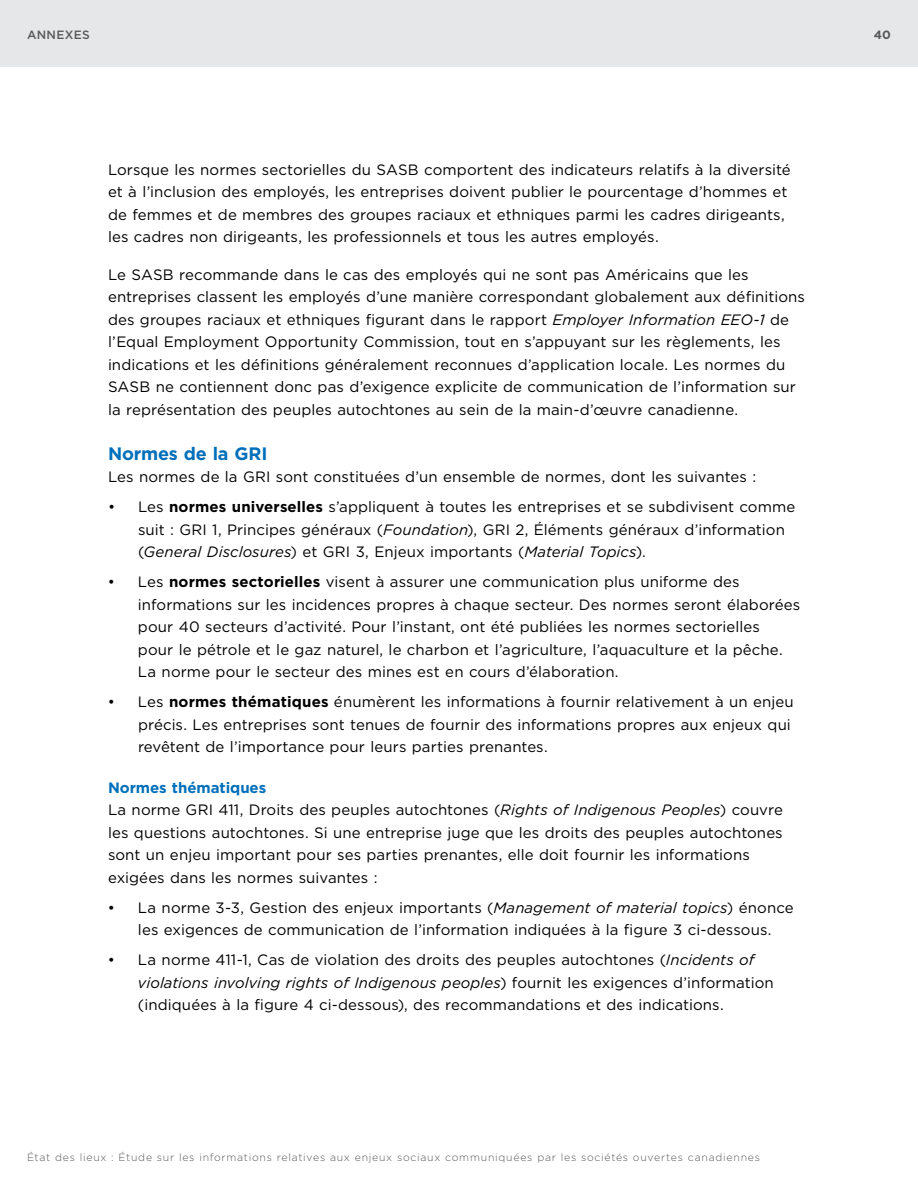
<style>
.page{position:relative;width:918px;height:1188px;background:#fff}
.page>*{position:absolute;margin:0;border:0;box-sizing:border-box;transform-origin:0 0}
.CPA_head2{font:700 18px "Gotham";letter-spacing:-.01em;color:#006fba}
.CPA__body{font:15px/22.5px "Gotham";letter-spacing:.005em;color:#000}
.CPA__para1{font:15px/22.5px "Gotham";letter-spacing:.005em;color:#000}
.CPA_head3{font:700 15px "Gotham";color:#006fba}
.t1{font:500 12px "Gotham";letter-spacing:.03em;color:#58595b}
.t2{font:700 12px "Gotham";color:#58595b}
.t3{font:300 10.5px "Gotham";letter-spacing:.07em;color:#58595b}
.s1{font-style:italic}
.s2{font-weight:700}
</style>
<div class="page">
<div style="left:0;top:0;width:918px;height:68px;background:#e6e7e8"></div>
<p class="t1" style="left:27px;top:26px;width:64px">ANNEXES</p>
<p class="t2" style="left:874px;top:26px;width:19px">40</p>
<p class="CPA__body" style="left:108px;top:158px;width:684px">Lorsque les normes sectorielles du SASB comportent des indicateurs relatifs à la diversité et à l’inclusion des employés, les entreprises doivent publier le pourcentage d’hommes et de femmes et de membres des groupes raciaux et ethniques parmi les cadres dirigeants, les cadres non dirigeants, les professionnels et tous les autres employés.</p>
<p class="CPA__body" style="left:108px;top:263px;width:699px">Le SASB recommande dans le cas des employés qui ne sont pas Américains que les entreprises classent les employés d’une manière correspondant globalement aux définitions des groupes raciaux et ethniques figurant dans le rapport <span class="s1">Employer Information EEO-1</span> de l’Equal Employment Opportunity Commission, tout en s’appuyant sur les règlements, les indications et les définitions généralement reconnues d’application locale. Les normes du SASB ne contiennent donc pas d’exigence explicite de communication de l’information sur la représentation des peuples autochtones au sein de la main-d’œuvre canadienne.</p>
<h2 class="CPA_head2" style="left:108px;top:442px;width:161px">Normes de la GRI</h2>
<p class="CPA__para1" style="left:108px;top:466px;width:650px">Les normes de la GRI sont constituées d’un ensemble de normes, dont les suivantes :</p>
<p class="CPA__body" style="left:138px;top:496px;width:659px;text-indent:-30px">• Les <span class="s2">normes universelles</span> s’appliquent à toutes les entreprises et se subdivisent comme suit : GRI 1, Principes généraux (<span class="s1">Foundation</span>), GRI 2, Éléments généraux d’information (<span class="s1">General Disclosures</span>) et GRI 3, Enjeux importants (<span class="s1">Material Topics</span>).</p>
<p class="CPA__body" style="left:138px;top:571px;width:664px;text-indent:-30px">• Les <span class="s2">normes sectorielles</span> visent à assurer une communication plus uniforme des informations sur les incidences propres à chaque secteur. Des normes seront élaborées pour 40 secteurs d’activité. Pour l’instant, ont été publiées les normes sectorielles<br>pour le pétrole et le gaz naturel, le charbon et l’agriculture, l’aquaculture et la pêche.<br>La norme pour le secteur des mines est en cours d’élaboration.</p>
<p class="CPA__body" style="left:138px;top:691px;width:657px;text-indent:-30px">• Les <span class="s2">normes thématiques</span> énumèrent les informations à fournir relativement à un enjeu précis. Les entreprises sont tenues de fournir des informations propres aux enjeux qui revêtent de l’importance pour leurs parties prenantes.</p>
<h3 class="CPA_head3" style="left:108px;top:778px;width:160px">Normes thématiques</h3>
<p class="CPA__para1" style="left:108px;top:799px;width:676px">La norme GRI 411, Droits des peuples autochtones (<span class="s1">Rights of Indigenous Peoples</span>) couvre les questions autochtones. Si une entreprise juge que les droits des peuples autochtones sont un enjeu important pour ses parties prenantes, elle doit fournir les informations exigées dans les normes suivantes :</p>
<p class="CPA__body" style="left:108px;top:896px;width:687px;text-align:center">• La norme 3-3, Gestion des enjeux importants (<span class="s1">Management of material topics</span>) énonce les exigences de communication de l’information indiquées à la figure 3 ci-dessous.</p>
<p class="CPA__body" style="left:138px;top:949px;width:637px;text-indent:-30px">• La norme 411-1, Cas de violation des droits des peuples autochtones (<span class="s1">Incidents of violations involving rights of Indigenous peoples</span>) fournit les exigences d’information (indiquées à la figure 4 ci-dessous), des recommandations et des indications.</p>
<p class="t3" style="left:27px;top:1151px;width:735px">État des lieux : Étude sur les informations relatives aux enjeux sociaux communiquées par les sociétés ouvertes canadiennes</p>
</div>
